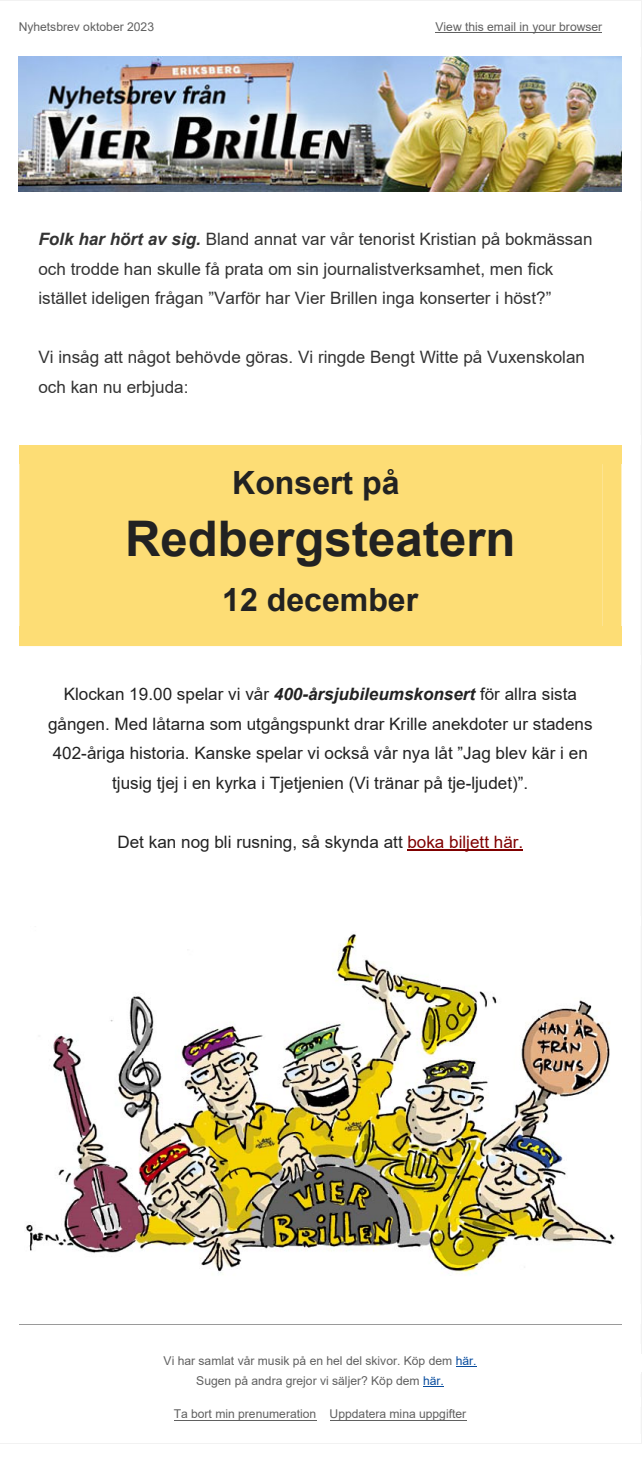
<style>
.page{position:relative;width:642px;height:1474px;background:#fff}
.page>*{position:absolute;margin:0;border:0;box-sizing:border-box;transform-origin:0 0}
.t1{font:700 49.18px "Arial";color:#222}
.t2{font:700 32.02px "Arial";color:#222}
.t3{font:17.15px/29.4px "Arial";color:#222;text-align:center}
.t4{font:17.15px/29.4px "Arial";color:#333}
.t5{font:12.08px "Arial";color:#606060}
.s1{font-weight:700;font-style:italic}
.s2{color:#800000}
.s3{color:#084c9e}
</style>
<div class="page">
<hr style="left:640px;top:1px;width:1px;height:46px;background:#f2f2f2">
<hr style="left:435px;top:32px;width:167px;height:1px;background:#606060">
<hr style="left:640px;top:47px;width:1px;height:1257px;background:#f2f2f2">
<svg style="left:18px;top:191px;width:604px;height:1px"></svg>
<div style="left:19px;top:464px;width:602px;height:163px;background:#fddd75"></div>
<div style="left:39px;top:464px;width:563px;height:46px;background:#fddd75"></div>
<div style="left:39px;top:510px;width:563px;height:71px;background:#fddd75"></div>
<div style="left:39px;top:581px;width:563px;height:46px;background:#fddd75"></div>
<div style="left:19px;top:445px;width:602px;height:19px;background:#fddd75"></div>
<div style="left:19px;top:627px;width:602px;height:19px;background:#fddd75"></div>
<hr style="left:407px;top:849px;width:116px;height:1px;background:#800000">
<img style="left:26px;top:934px;width:589px;height:340px">
<hr style="left:640px;top:1304px;width:1px;height:73px;background:#f2f2f2">
<svg style="left:19px;top:1324px;width:603px;height:1px"></svg>
<hr style="left:19px;top:1323px;width:602px;height:1px;background:#9a9a9a">
<hr style="left:0;top:0;width:641px;height:1px;background:#f2f2f2">
<img style="left:19px;top:57px;width:602px;height:134px">
<hr style="left:640px;top:1397px;width:1px;height:46px;background:#f2f2f2">
<hr style="left:173px;top:1419px;width:143px;height:1px;background:#606060">
<hr style="left:329px;top:1419px;width:137px;height:1px;background:#606060">
<p class="t5" style="left:19px;top:19px;width:137px">Nyhetsbrev oktober 2023</p>
<p class="t5" style="left:435px;top:19px;width:168px">View this email in your browser</p>
<p class="t4" style="left:38px;top:224px;width:555px"><span class="s1">Folk har hört av sig.</span> Bland annat var vår tenorist Kristian på bokmässan och trodde han skulle få prata om sin journalistverksamhet, men fick istället ideligen frågan ”Varför har Vier Brillen inga konserter i höst?”</p>
<p class="t4" style="left:38px;top:342px;width:548px">Vi insåg att något behövde göras. Vi ringde Bengt Witte på Vuxenskolan och kan nu erbjuda:</p>
<p class="t2" style="left:232px;top:460px;width:169px">Konsert på</p>
<p class="t1" style="left:125px;top:504px;width:392px">Redbergsteatern</p>
<p class="t2" style="left:222px;top:577px;width:197px">12 december</p>
<p class="t3" style="left:48px;top:679px;width:546px">Klockan 19.00 spelar vi vår <span class="s1">400-årsjubileumskonsert</span> för allra sista gången. Med låtarna som utgångspunkt drar Krille anekdoter ur stadens 402-åriga historia. Kanske spelar vi också vår nya låt ”Jag blev kär i en tjusig tjej i en kyrka i Tjetjenien (Vi tränar på tje-ljudet)”.</p>
<p class="t3" style="left:117px;top:826px;width:407px">Det kan nog bli rusning, så skynda att <span class="s2">boka biljett här.</span></p>
<p class="t5" style="left:163px;top:1352px;width:314px">Vi har samlat vår musik på en hel del skivor. Köp dem <span class="s3">här.</span></p>
<p class="t5" style="left:196px;top:1372px;width:249px">Sugen på andra grejor vi säljer? Köp dem <span class="s3">här.</span></p>
<p class="t5" style="left:173px;top:1405px;width:294px">Ta bort min prenumeration Uppdatera mina uppgifter</p>
</div>
